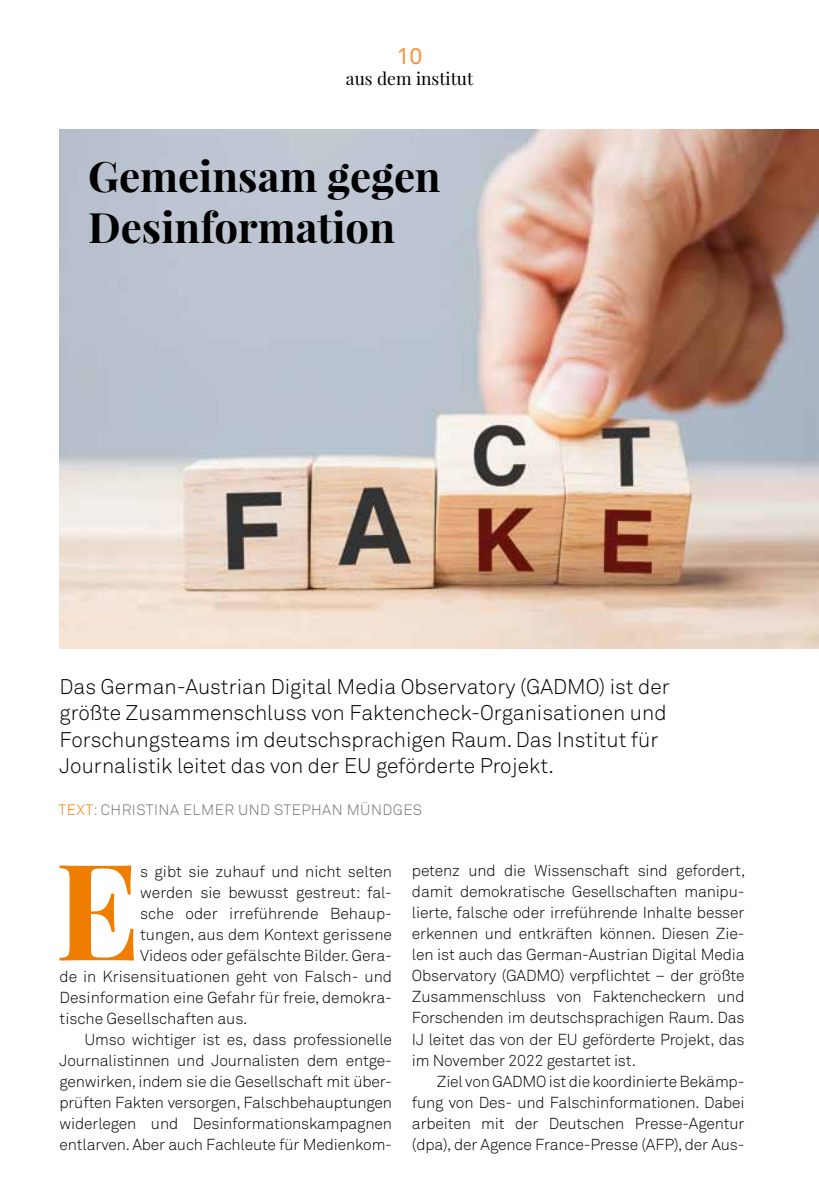
<style>
.page{position:relative;width:819px;height:1191px;background:#fff}
.page>*{position:absolute;margin:0;border:0;box-sizing:border-box;transform-origin:0 0}
.t1{font:700 134.22px "Playfair Display";color:#ef7d00}
.t2{font:700 42px/50.4px "Playfair Display";color:#000}
.t3{font:22.75px "Akkurat Std";color:#f4943f}
.t4{font:300 21px/26.2px "Akkurat Std";color:#000}
.t5{font:17.5px "Playfair Display";color:#000}
.t6{font:300 15.75px/21px "Akkurat Std";letter-spacing:-.01em;color:#000;text-align:justify}
.t7{font:300 14.88px "Akkurat Std";letter-spacing:.03em;color:#706f6f}
.s1{color:#ef7d00}
</style>
<div class="page">
<img style="left:60px;top:129px;width:759px;height:519px">
<h3 class="t3" style="left:396px;top:43px;width:27px">10</h3>
<p class="t5" style="left:346px;top:68px;width:129px">aus dem institut</p>
<h2 class="t2" style="left:88px;top:151px;width:354px">Gemeinsam gegen<br>Desinformation</h2>
<p class="t4" style="left:60px;top:673px;width:611px">Das German-Austrian Digital Media Observatory (GADMO) ist der größte Zusammenschluss von Faktencheck-Organisationen und Forschungsteams im deutschsprachigen Raum. Das Institut für Journalistik leitet das von der EU geförderte Projekt.</p>
<p class="t7" style="left:58px;top:801px;width:365px"><span class="s1">TEXT:</span> CHRISTINA ELMER UND STEPHAN MÜNDGES</p>
<h1 class="t1" style="left:55px;top:825px;width:87px">E</h1>
<p class="t6" style="left:140px;top:860px;width:253px">s gibt sie zuhauf und nicht selten</p>
<p class="t6" style="left:140px;top:881px;width:253px">werden sie bewusst gestreut: fal-</p>
<p class="t6" style="left:140px;top:902px;width:253px">sche oder irreführende Behaup-</p>
<p class="t6" style="left:140px;top:923px;width:253px">tungen, aus dem Kontext gerissene</p>
<p class="t6" style="left:140px;top:944px;width:253px">Videos oder gefälschte Bilder. Gera-</p>
<p class="t6" style="left:60px;top:965px;width:334px">de in Krisensituationen geht von Falsch- und</p>
<p class="t6" style="left:60px;top:986px;width:334px">Desinformation eine Gefahr für freie, demokra-</p>
<p class="t6" style="left:60px;top:1007px;width:189px">tische Gesellschaften aus.</p>
<p class="t6" style="left:84px;top:1028px;width:309px">Umso wichtiger ist es, dass professionelle</p>
<p class="t6" style="left:60px;top:1049px;width:334px">Journalistinnen und Journalisten dem entge-</p>
<p class="t6" style="left:60px;top:1070px;width:334px">genwirken, indem sie die Gesellschaft mit über-</p>
<p class="t6" style="left:60px;top:1091px;width:334px">prüften Fakten versorgen, Falschbehauptungen</p>
<p class="t6" style="left:60px;top:1112px;width:334px">widerlegen und Desinformationskampagnen</p>
<p class="t6" style="left:60px;top:1133px;width:334px">entlarven. Aber auch Fachleute für Medienkom-</p>
<p class="t6" style="left:412px;top:860px;width:335px">petenz und die Wissenschaft sind gefordert, damit demokratische Gesellschaften manipu&shy;lierte, falsche oder irreführende Inhalte besser erkennen und entkräften können. Diesen Zie&shy;len ist auch das German-Austrian Digital Media Observatory (GADMO) verpflichtet – der größte Zusammenschluss von Faktencheckern und Forschenden im deutschsprachigen Raum. Das IJ leitet das von der EU geförderte Projekt, das im November 2022 gestartet ist.</p>
<p class="t6" style="left:412px;top:1070px;width:334px;text-indent:25px">Ziel von GADMO ist die koordinierte Bekämp&shy;fung von Des- und Falschinformationen. Dabei arbeiten mit der Deutschen Presse-Agentur (dpa), der Agence France-Presse (AFP), der Aus-</p>
</div>
